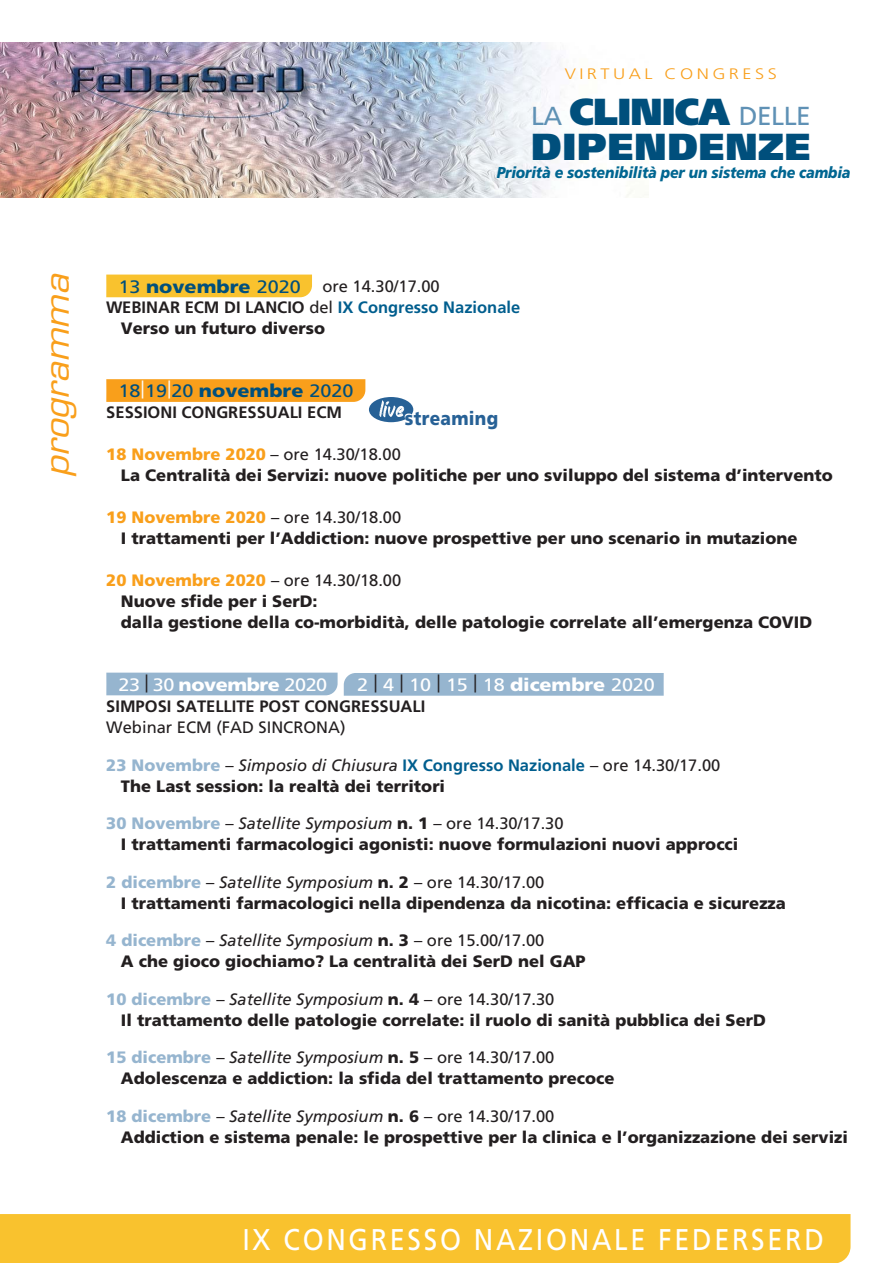
<style>
.page{position:relative;width:893px;height:1263px;background:#fff}
.page>*{position:absolute;margin:0;border:0;box-sizing:border-box;transform-origin:0 0}
.t1{font:900 37.65px "Frutiger";letter-spacing:.02em;color:#004f7c}
.t2{font:italic 33px "Eurostile";color:#f99f1b;scale:1.1 1}
.t3{font:30px "Frutiger";letter-spacing:.1em;color:#fff;scale:.9 1}
.t4{font:26.1px "Frutiger";letter-spacing:-.02em;color:#5f91b5}
.t5{font:900 19.2px "Frutiger";letter-spacing:.02em;color:#276196;scale:.9 1}
.t6{font:18px "Frutiger";letter-spacing:-.005em;color:#fff;scale:1.1 1}
.t7{font:18px "Frutiger";color:#004f7c;scale:1.1 1}
.t8{font:900 18px "Frutiger";color:#004f7c;scale:1.1 1}
.t9{font:900 16.5px/21px "Frutiger";color:#231f20}
.t10{font:700 16.5px "Frutiger";color:#231f20}
.t11{font:700 16.5px "Frutiger";color:#005e8e}
.t12{font:16.5px "Frutiger";color:#231f20}
.t13{font:italic 900 15.75px "Frutiger";letter-spacing:-.01em;color:#006691;scale:.9 1}
.t14{font:300 15.15px "Frutiger";letter-spacing:.19em;color:#f99f1b;scale:1.2 1}
.s1{font-weight:900;font-size:37.65px;color:#004f7c}
.s2{font-weight:400}
.s3{color:#231f20}
.s4{font-weight:400;color:#231f20}
.s5{font-weight:900}
.s6{color:#f99f1b}
.s7{color:#96b5cf}
.s8{font-weight:400;font-style:italic}
.s9{font-weight:700;color:#005e8e}
</style>
<div class="page">
<div style="left:0;top:1214px;width:850px;height:49px;background:#f9c22e"></div>
<div style="left:106px;top:275px;width:206px;height:22px;background:#f9c22e"></div>
<svg style="left:106px;top:379px;width:259px;height:23px"></svg>
<div style="left:106px;top:673px;width:232px;height:22px;background:#96b5cf"></div>
<div style="left:369px;top:397px;width:44px;height:25px;background:#276196;border-radius:50%"></div>
<svg style="left:379px;top:400px;width:33px;height:23px"></svg>
<div style="left:344px;top:673px;width:320px;height:23px;background:#96b5cf"></div>
<img style="left:0;top:43px;width:648px;height:154px">
<p class="t14" style="left:565px;top:68px;width:178px">VIRTUAL CONGRESS</p>
<h3 class="t4" style="left:531px;top:106px;width:281px">LA <span class="s1">CLINICA</span> DELLE</h3>
<h1 class="t1" style="left:531px;top:132px;width:281px">DIPENDENZE</h1>
<p class="t13" style="left:497px;top:167px;width:395px">Priorità e sostenibilità per un sistema che cambia</p>
<h2 class="t2" style="left:44px;top:477px;width:192px;rotate:-90deg">programma</h2>
<p class="t8" style="left:119px;top:279px;width:167px"><span class="s2">13</span> novembre <span class="s2">2020</span></p>
<p class="t12" style="left:322px;top:280px;width:119px">ore 14.30/17.00</p>
<p class="t11" style="left:106px;top:301px;width:415px"><span class="s3">WEBINAR ECM DI LANCIO</span> <span class="s4">del</span> IX Congresso Nazionale</p>
<p class="t9" style="left:121px;top:319px;width:206px">Verso un futuro diverso</p>
<p class="t7" style="left:119px;top:384px;width:215px">18<sup>|</sup>19<sup>|</sup>20 <span class="s5">novembre</span> 2020</p>
<p class="t10" style="left:106px;top:406px;width:237px">SESSIONI CONGRESSUALI ECM</p>
<p class="t9" style="left:121px;top:445px;width:713px;text-indent:-15px"><span class="s6">18 Novembre 2020</span> <span class="s2">– ore 14.30/18.00<br></span>La Centralità dei Servizi: nuove politiche per uno sviluppo del sistema d’intervento</p>
<p class="t9" style="left:121px;top:508px;width:678px;text-indent:-15px"><span class="s6">19 Novembre 2020</span> <span class="s2">– ore 14.30/18.00<br></span>I trattamenti per l’Addiction: nuove prospettive per uno scenario in mutazione</p>
<p class="t9" style="left:121px;top:571px;width:693px;text-indent:-15px"><span class="s6">20 Novembre 2020</span> <span class="s2">– ore 14.30/18.00<br></span>Nuove sfide per i SerD:<br>dalla gestione della co-morbidità, delle patologie correlate all’emergenza COVID</p>
<p class="t5" style="left:405px;top:410px;width:105px">streaming</p>
<p class="t6" style="left:119px;top:677px;width:191px">23 <sup>|</sup> 30 <span class="s5">novembre</span> 2020</p>
<p class="t6" style="left:357px;top:677px;width:272px">2 <sup>|</sup> 4 <sup>|</sup> 10 <sup>|</sup> 15 <sup>|</sup> 18 <span class="s5">dicembre</span> 2020</p>
<p class="t10" style="left:106px;top:700px;width:321px">SIMPOSI SATELLITE POST CONGRESSUALI</p>
<p class="t12" style="left:106px;top:721px;width:241px">Webinar ECM (FAD SINCRONA)</p>
<p class="t9" style="left:121px;top:756px;width:601px;text-indent:-15px"><span class="s7">23 Novembre</span> <span class="s2">–</span> <span class="s8">Simposio di Chiusura</span> <span class="s9">IX Congresso Nazionale</span> <span class="s2">– ore 14.30/17.00<br></span>The Last session: la realtà dei territori</p>
<p class="t9" style="left:121px;top:814px;width:619px;text-indent:-15px"><span class="s7">30 Novembre</span> <span class="s2">–</span> <span class="s8">Satellite Symposium</span> n. 1 <span class="s2">– ore 14.30/17.30<br></span>I trattamenti farmacologici agonisti: nuove formulazioni nuovi approcci</p>
<p class="t9" style="left:121px;top:873px;width:666px;text-indent:-15px"><span class="s7">2 dicembre</span> <span class="s2">–</span> <span class="s8">Satellite Symposium</span> n. 2 <span class="s2">– ore 14.30/17.00<br></span>I trattamenti farmacologici nella dipendenza da nicotina: efficacia e sicurezza</p>
<p class="t9" style="left:121px;top:931px;width:466px;text-indent:-15px"><span class="s7">4 dicembre</span> <span class="s2">–</span> <span class="s8">Satellite Symposium</span> n. 3 <span class="s2">– ore 15.00/17.00<br></span>A che gioco giochiamo? La centralità dei SerD nel GAP</p>
<p class="t9" style="left:121px;top:990px;width:646px;text-indent:-15px"><span class="s7">10 dicembre</span> <span class="s2">–</span> <span class="s8">Satellite Symposium</span> n. 4 <span class="s2">– ore 14.30/17.30<br></span>Il trattamento delle patologie correlate: il ruolo di sanità pubblica dei SerD</p>
<p class="t9" style="left:121px;top:1048px;width:495px;text-indent:-15px"><span class="s7">15 dicembre</span> <span class="s2">–</span> <span class="s8">Satellite Symposium</span> n. 5 <span class="s2">– ore 14.30/17.00<br></span>Adolescenza e addiction: la sfida del trattamento precoce</p>
<p class="t9" style="left:121px;top:1107px;width:728px;text-indent:-15px"><span class="s7">18 dicembre</span> <span class="s2">–</span> <span class="s8">Satellite Symposium</span> n. 6 <span class="s2">– ore 14.30/17.00<br></span>Addiction e sistema penale: le prospettive per la clinica e l’organizzazione dei servizi</p>
<h3 class="t3" style="left:242px;top:1227px;width:647px">IX CONGRESSO NAZIONALE FEDERSERD</h3>
</div>
